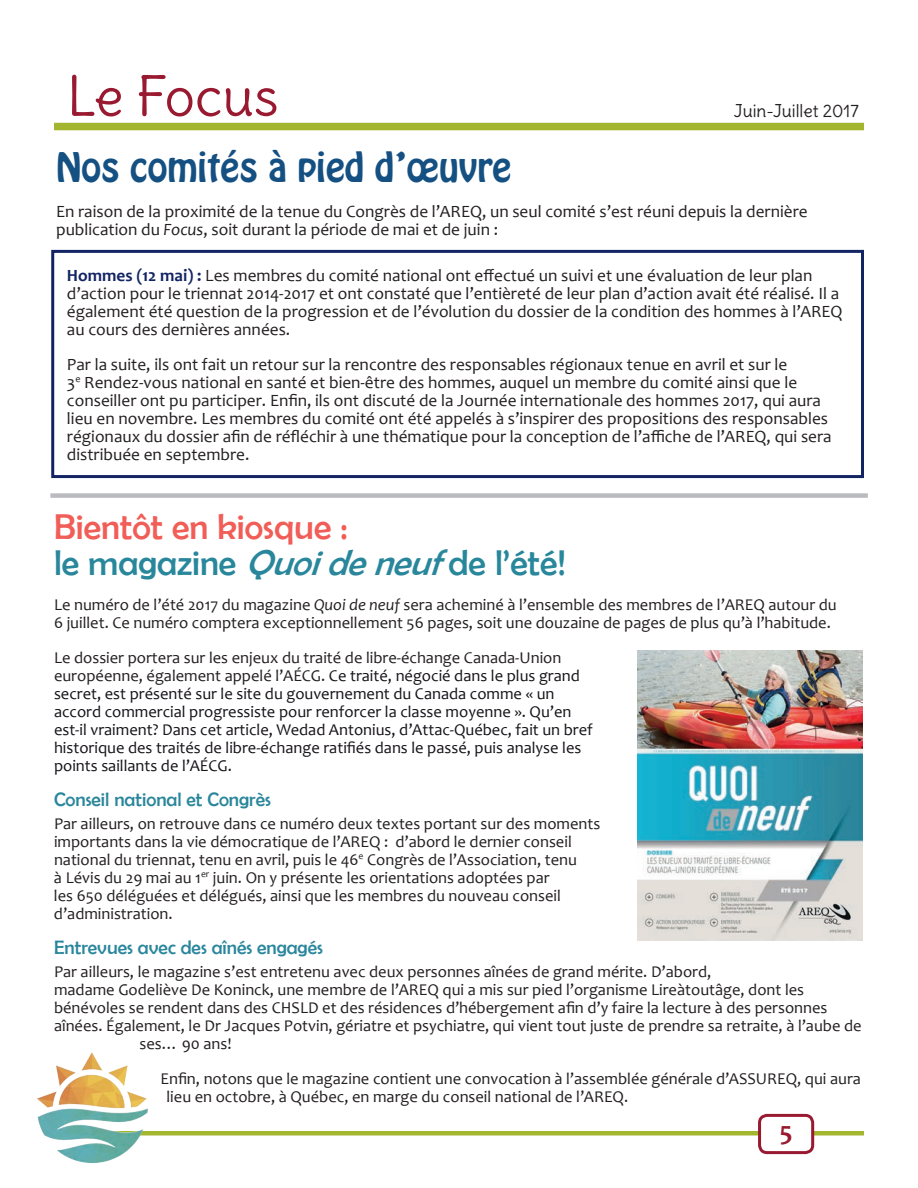
<style>
.page{position:relative;width:918px;height:1188px;background:#fff}
.page>*{position:absolute;margin:0;border:0;box-sizing:border-box;transform-origin:0 0}
.t1{font:54px "Delius";color:#991a30}
.t2{font:36px/36px "Berlin Sans FB";color:#29879c}
.t3{font:36px "Hobo Std";color:#155082}
.t4{font:700 27px "Candara";color:#991a30}
.t5{font:19.5px "Berlin Sans FB";color:#2a869c}
.t6{font:19.5px "Berlin Sans FB";color:#2a869b}
.t7{font:17.25px/18px "Candara";color:#231f20}
.t8{font:17.25px "Delius";color:#231f20}
.t9{font:16.5px/18px "Candara";color:#231f20}
.t10{font:16.5px/18px "Candara";color:#161319}
.s1{font-style:italic}
.s2{font-weight:700;color:#122463}
.s3{color:#f15d57}
.s4{color:#231f20}
</style>
<div class="page">
<div style="left:47px;top:1131px;width:817px;height:5px;background:#a4b62f"></div>
<div style="left:760px;top:1115px;width:53px;height:38px;background:#fff;border-radius:7px"></div>
<div style="left:758px;top:1114px;width:56px;height:40px;border:3px solid #991a30;border-radius:7px"></div>
<div style="left:54px;top:123px;width:810px;height:7px;background:#a4b62f"></div>
<div style="left:51px;top:250px;width:813px;height:228px;border:3px solid #122463"></div>
<img style="left:37px;top:1052px;width:112px;height:111px">
<img style="left:638px;top:650px;width:225px;height:290px">
<div style="left:50px;top:493px;width:818px;height:5px;background:#babbbe"></div>
<h1 class="t1" style="left:67px;top:62px;width:213px">Le Focus</h1>
<p class="t8" style="left:734px;top:100px;width:126px">Juin-Juillet 2017</p>
<h2 class="t3" style="left:56px;top:142px;width:457px">Nos comités à pied d’œuvre</h2>
<p class="t7" style="left:56px;top:202px;width:753px">En raison de la proximité de la tenue du Congrès de l’AREQ, un seul comité s’est réuni depuis la dernière publication du <span class="s1">Focus</span>, soit durant la période de mai et de juin :</p>
<p class="t7" style="left:67px;top:266px;width:777px"><span class="s2">Hommes (12 mai) :</span> Les membres du comité national ont effectué un suivi et une évaluation de leur plan d’action pour le triennat 2014-2017 et ont constaté que l’entièreté de leur plan d’action avait été réalisé. Il a également été question de la progression et de l’évolution du dossier de la condition des hommes à l’AREQ au cours des dernières années.</p>
<p class="t7" style="left:67px;top:355px;width:766px">Par la suite, ils ont fait un retour sur la rencontre des responsables régionaux tenue en avril et sur le<br>3<sup>e</sup> Rendez-vous national en santé et bien-être des hommes, auquel un membre du comité ainsi que le conseiller ont pu participer. Enfin, ils ont discuté de la Journée internationale des hommes 2017, qui aura lieu en novembre. Les membres du comité ont été appelés à s’inspirer des propositions des responsables régionaux du dossier afin de réfléchir à une thématique pour la conception de l’affiche de l’AREQ, qui sera distribuée en septembre.</p>
<h2 class="t2" style="left:54px;top:508px;width:513px"><span class="s3">Bientôt en kiosque :<br></span>le magazine <span class="s1">Quoideneuf</span>de l’été!</h2>
<p class="t9" style="left:54px;top:595px;width:784px">Le numéro de l’été 2017 du magazine <span class="s1">Quoi de neuf</span> sera acheminé à l’ensemble des membres de l’AREQ autour du<br>6 juillet. Ce numéro comptera exceptionnellement 56 pages, soit une douzaine de pages de plus qu’à l’habitude.</p>
<p class="t10" style="left:54px;top:648px;width:540px"><span class="s4">Le dossier portera sur les enjeux du traité de libre-échange Canada-Union européenne, également appelé l’AÉCG.</span> Ce traité, négocié dans le plus grand secret, est présenté sur le site du gouvernement du Canada comme « un accord commercial progressiste pour renforcer la classe moyenne ». Qu’en est-il vraiment? Dans cet article, Wedad Antonius, d’Attac-Québec, fait un bref historique des traités de libre-échange ratifiés dans le passé, puis analyse les points saillants de l’AÉCG.</p>
<p class="t6" style="left:54px;top:788px;width:219px">Conseil national et Congrès</p>
<p class="t9" style="left:54px;top:814px;width:548px">Par ailleurs, on retrouve dans ce numéro deux textes portant sur des moments importants dans la vie démocratique de l’AREQ : d’abord le dernier conseil national du triennat, tenu en avril, puis le 46<sup>e</sup> Congrès de l’Association, tenu<br>à Lévis du 29 mai au 1<sup>er</sup> juin. On y présente les orientations adoptées par<br>les 650 déléguées et délégués, ainsi que les membres du nouveau conseil d’administration.</p>
<p class="t5" style="left:54px;top:936px;width:271px">Entrevues avec des aînés engagés</p>
<p class="t9" style="left:54px;top:962px;width:659px">Par ailleurs, le magazine s’est entretenu avec deux personnes aînées de grand mérite. D’abord,</p>
<p class="t9" style="left:54px;top:980px;width:752px">madame Godeliève De Koninck, une membre de l’AREQ qui a mis sur pied l’organisme Lireàtoutâge, dont les</p>
<p class="t9" style="left:54px;top:998px;width:775px">bénévoles se rendent dans des CHSLD et des résidences d’hébergement afin d’y faire la lecture à des personnes</p>
<p class="t9" style="left:54px;top:1016px;width:809px">aînées. Également, le Dr Jacques Potvin, gériatre et psychiatre, qui vient tout juste de prendre sa retraite, à l’aube de</p>
<p class="t9" style="left:140px;top:1034px;width:94px">ses… 90 ans!</p>
<p class="t9" style="left:167px;top:1069px;width:696px;text-indent:-6px">Enfin, notons que le magazine contient une convocation à l’assemblée générale d’ASSUREQ, qui aura lieu en octobre, à Québec, en marge du conseil national de l’AREQ.</p>
<h3 class="t4" style="left:780px;top:1114px;width:14px">5</h3>
</div>
